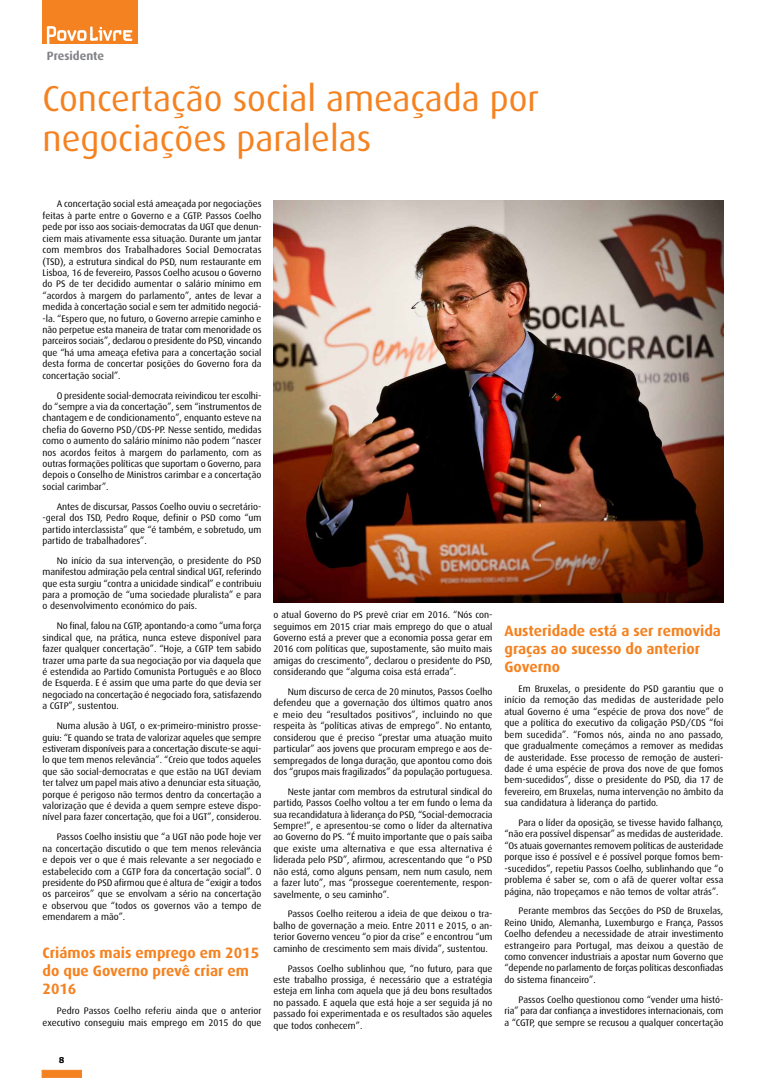
<style>
.page{position:relative;width:766px;height:1078px;background:#fff}
.page>*{position:absolute;margin:0;border:0;box-sizing:border-box;transform-origin:0 0}
.t1{font:36px/40px "Dax";color:#f58220}
.t2{font:700 15px/18px "Dax";color:#f58220}
.t3{font:700 12px "Dax";color:#808285}
.t4{font:9.5px/11.4px "Dax";color:#000;text-align:justify}
.t5{font:700 8px "Verdana";color:#000}
</style>
<div class="page">
<div style="left:42px;top:1069px;width:40px;height:8px;background:#f58220;border:1px solid #f58220"></div>
<div style="left:43px;top:0;width:95px;height:44px;background:#f58220"></div>
<svg style="left:47px;top:26px;width:85px;height:18px"></svg>
<img style="left:273px;top:200px;width:450px;height:402px">
<p class="t3" style="left:47px;top:49px;width:59px">Presidente</p>
<h1 class="t1" style="left:43px;top:79px;width:498px">Concertação social ameaçada por negociações paralelas</h1>
<p class="t4" style="left:43px;top:198px;width:220px;text-indent:14px">A concertação social está ameaçada por negociações feitas à parte entre o Governo e a CGTP. Passos Coelho pede por isso aos sociais-democratas da UGT que denun&shy;ciem mais ativamente essa situação. Durante um jantar com membros dos Trabalhadores Social Democratas (TSD), a estrutura sindical do PSD, num restaurante em Lisboa, 16 de fevereiro, Passos Coelho acusou o Governo do PS de ter decidido aumentar o salário mínimo em “acordos à margem do parlamento”, antes de levar a medida à concertação social e sem ter admitido negociá--la. “Espero que, no futuro, o Governo arrepie caminho e não perpetue esta maneira de tratar com menoridade os parceiros sociais”, declarou o presidente do PSD, vincando que “há uma ameaça efetiva para a concertação social desta forma de concertar posições do Governo fora da concertação social”.</p>
<p class="t4" style="left:43px;top:389px;width:220px;text-indent:14px">O presidente social-democrata reivindicou ter escolhi&shy;do “sempre a via da concertação”, sem “instrumentos de chantagem e de condicionamento”, enquanto esteve na chefia do Governo PSD/CDS-PP. Nesse sentido, medidas como o aumento do salário mínimo não podem “nascer nos acordos feitos à margem do parlamento, com as outras formações políticas que suportam o Governo, para depois o Conselho de Ministros carimbar e a concertação social carimbar”.</p>
<p class="t4" style="left:43px;top:500px;width:220px;text-indent:14px">Antes de discursar, Passos Coelho ouviu o secretário--geral dos TSD, Pedro Roque, definir o PSD como “um partido interclassista” que “é também, e sobretudo, um partido de trabalhadores”.</p>
<p class="t4" style="left:43px;top:555px;width:220px;text-indent:14px">No início da sua intervenção, o presidente do PSD manifestou admiração pela central sindical UGT, referindo que esta surgiu “contra a unicidade sindical” e contribuiu para a promoção de “uma sociedade pluralista” e para o desenvolvimento económico do país.</p>
<p class="t4" style="left:43px;top:620px;width:220px;text-indent:14px">No final, falou na CGTP, apontando-a como “uma força sindical que, na prática, nunca esteve disponível para fazer qualquer concertação”. “Hoje, a CGTP tem sabido trazer uma parte da sua negociação por via daquela que é estendida ao Partido Comunista Português e ao Bloco de Esquerda. E é assim que uma parte do que devia ser negociado na concertação é negociado fora, satisfazendo a CGTP”, sustentou.</p>
<p class="t4" style="left:43px;top:720px;width:220px;text-indent:14px">Numa alusão à UGT, o ex-primeiro-ministro prosse&shy;guiu: “E quando se trata de valorizar aqueles que sempre estiveram disponíveis para a concertação discute-se aqui&shy;lo que tem menos relevância”. “Creio que todos aqueles que são social-democratas e que estão na UGT deviam ter talvez um papel mais ativo a denunciar esta situação, porque é perigoso não termos dentro da concertação a valorização que é devida a quem sempre esteve dispo&shy;nível para fazer concertação, que foi a UGT”, considerou.</p>
<p class="t4" style="left:43px;top:831px;width:220px;text-indent:14px">Passos Coelho insistiu que “a UGT não pode hoje ver na concertação discutido o que tem menos relevância e depois ver o que é mais relevante a ser negociado e estabelecido com a CGTP fora da concertação social”. O presidente do PSD afirmou que é altura de “exigir a todos os parceiros” que se envolvam a sério na concertação e observou que “todos os governos vão a tempo de emendarem a mão”.</p>
<h2 class="t2" style="left:43px;top:943px;width:218px">Criámos mais emprego em 2015 do que Governo prevê criar em<br>2016</h2>
<p class="t4" style="left:43px;top:1004px;width:220px;text-align:right">Pedro Passos Coelho referiu ainda que o anterior executivo conseguiu mais emprego em 2015 do que</p>
<p class="t5" style="left:59px;top:1054px;width:7px">8</p>
<p class="t4" style="left:273px;top:609px;width:220px">o atual Governo do PS prevê criar em 2016. “Nós con&shy;seguimos em 2015 criar mais emprego do que o atual Governo está a prever que a economia possa gerar em 2016 com políticas que, supostamente, são muito mais amigas do crescimento”, declarou o presidente do PSD, considerando que “alguma coisa está errada”.</p>
<p class="t4" style="left:273px;top:686px;width:220px;text-indent:14px">Num discurso de cerca de 20 minutos, Passos Coelho defendeu que a governação dos últimos quatro anos e meio deu “resultados positivos”, incluindo no que respeita às “políticas ativas de emprego”. No entanto, considerou que é preciso “prestar uma atuação muito particular” aos jovens que procuram emprego e aos de&shy;sempregados de longa duração, que apontou como dois dos “grupos mais fragilizados” da população portuguesa.</p>
<p class="t4" style="left:273px;top:785px;width:220px;text-indent:14px">Neste jantar com membros da estrutural sindical do partido, Passos Coelho voltou a ter em fundo o lema da sua recandidatura à liderança do PSD, “Social-democracia Sempre!”, e apresentou-se como o líder da alternativa ao Governo do PS. “É muito importante que o país saiba que existe uma alternativa e que essa alternativa é liderada pelo PSD”, afirmou, acrescentando que “o PSD não está, como alguns pensam, nem num casulo, nem a fazer luto”, mas “prossegue coerentemente, respon&shy;savelmente, o seu caminho”.</p>
<p class="t4" style="left:273px;top:908px;width:220px;text-indent:14px">Passos Coelho reiterou a ideia de que deixou o tra&shy;balho de governação a meio. Entre 2011 e 2015, o an&shy;terior Governo venceu “o pior da crise” e encontrou “um caminho de crescimento sem mais dívida”, sustentou.</p>
<p class="t4" style="left:273px;top:962px;width:220px;text-indent:14px">Passos Coelho sublinhou que, “no futuro, para que este trabalho prossiga, é necessário que a estratégia esteja em linha com aquela que já deu bons resultados no passado. E aquela que está hoje a ser seguida já no passado foi experimentada e os resultados são aqueles que todos conhecem”.</p>
<h2 class="t2" style="left:504px;top:622px;width:218px">Austeridade está a ser removida graças ao sucesso do anterior<br>Governo</h2>
<p class="t4" style="left:504px;top:683px;width:220px;text-indent:14px">Em Bruxelas, o presidente do PSD garantiu que o início da remoção das medidas de austeridade pelo atual Governo é uma “espécie de prova dos nove” de que a política do executivo da coligação PSD/CDS “foi bem sucedida”. “Fomos nós, ainda no ano passado, que gradualmente começámos a remover as medidas de austeridade. Esse processo de remoção de austeri&shy;dade é uma espécie de prova dos nove de que fomos bem-sucedidos”, disse o presidente do PSD, dia 17 de fevereiro, em Bruxelas, numa intervenção no âmbito da sua candidatura à liderança do partido.</p>
<p class="t4" style="left:504px;top:817px;width:220px;text-indent:14px">Para o líder da oposição, se tivesse havido falhanço, “não era possível dispensar” as medidas de austeridade. “Os atuais governantes removem políticas de austeridade porque isso é possível e é possível porque fomos bem--sucedidos”, repetiu Passos Coelho, sublinhando que “o problema é saber se, com o afã de querer voltar essa página, não tropeçamos e não temos de voltar atrás”.</p>
<p class="t4" style="left:504px;top:905px;width:220px;text-indent:14px">Perante membros das Secções do PSD de Bruxelas, Reino Unido, Alemanha, Luxemburgo e França, Passos Coelho defendeu a necessidade de atrair investimento estrangeiro para Portugal, mas deixou a questão de como convencer industriais a apostar num Governo que “depende no parlamento de forças políticas desconfiadas do sistema financeiro”.</p>
<p class="t4" style="left:504px;top:993px;width:220px;text-indent:14px">Passos Coelho questionou como “vender uma histó&shy;ria” para dar confiança a investidores internacionais, com a “CGTP, que sempre se recusou a qualquer concertação</p>
</div>
